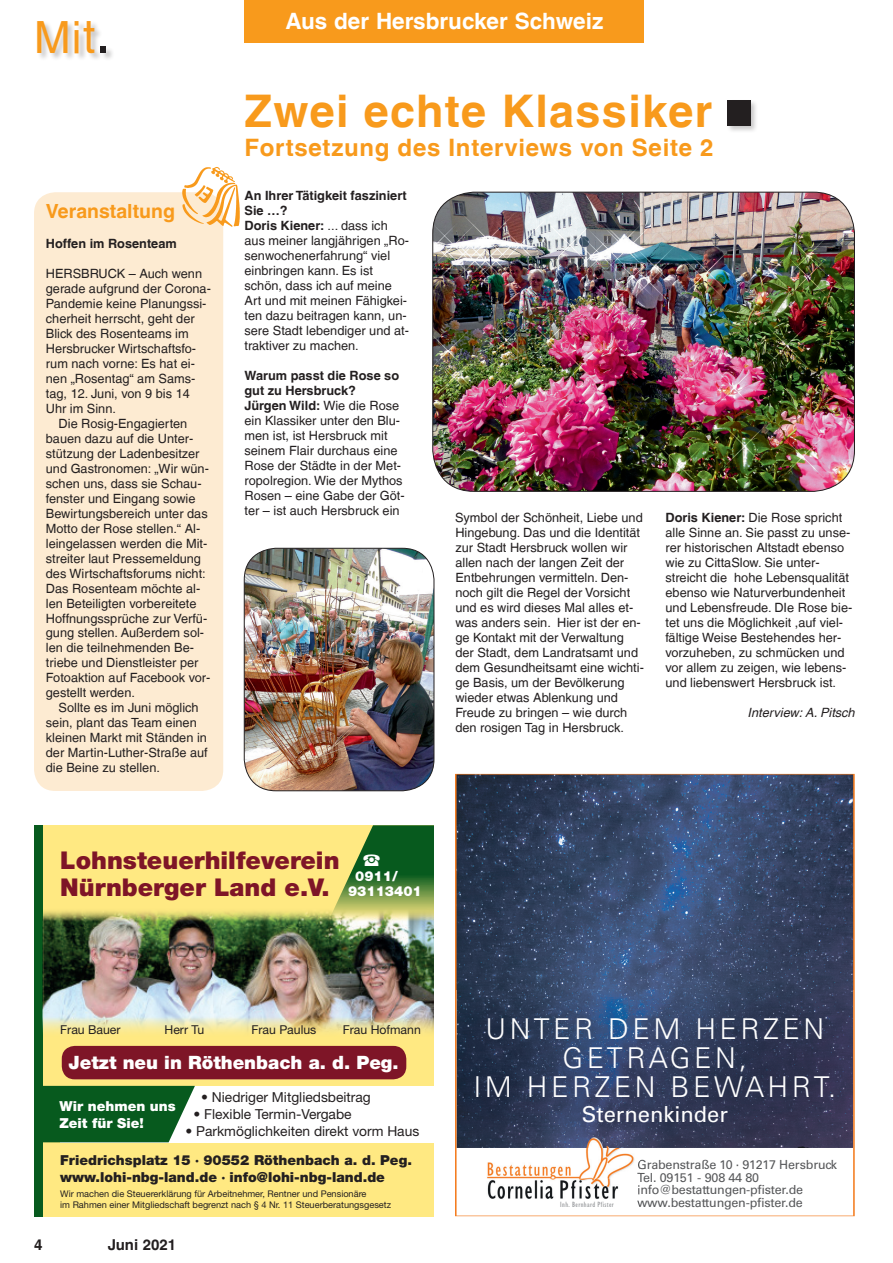
<style>
.page{position:relative;width:893px;height:1263px;background:#fff}
.page>*{position:absolute;margin:0;border:0;box-sizing:border-box;transform-origin:0 0}
.t1{font:700 45px "Helvetica LT";letter-spacing:.03em;color:#f89a1c}
.t2{font:44.4px "Helvetica LT";color:#f89a1c}
.t3{font:300 28.65px/28.7px "Univers LT Std";letter-spacing:.12em;color:#fff;text-align:center}
.t4{font:900 24.45px/27.6px "Helvetica Neue LT Std";color:#7e1527}
.t5{font:700 24px "Helvetica LT";letter-spacing:.03em;color:#f89a1c}
.t6{font:700 22.5px "Helvetica LT";color:#fff}
.t7{font:21.9px "Univers LT Std";color:#fff}
.t8{font:700 19.5px "Helvetica LT";color:#f89a1c}
.t9{font:900 18.45px "Helvetica Neue LT Std";color:#fff}
.t10{font:700 15px "Helvetica LT";color:#231f20}
.t11{font:900 13.8px/16.8px "Helvetica Neue LT Std";color:#231f20}
.t12{font:13.8px "Helvetica Neue LT Std";color:#231f20}
.t13{font:900 13.8px/16.8px "Helvetica Neue LT Std";color:#fff}
.t14{font:12.75px/15px "Helvetica LT";color:#231f20}
.t15{font:italic 12.75px "Helvetica LT";color:#231f20}
.t16{font:700 12.75px "Helvetica LT";color:#231f20}
.t17{font:12.6px/12.6px "Univers LT Std";letter-spacing:-.02em;color:#57585a}
.t18{font:12.3px "Helvetica Neue LT Std";color:#231f20}
.t19{font:9.15px/10.8px "Helvetica Neue LT Std";color:#231f20}
.t20{font:7.8px "Garrison Cond Sans";letter-spacing:.05em;color:#939598}
.s1{font-size:47.55px}
.s2{font-size:60px;color:#231f20}
.s3{font-weight:700}
.s4{font-weight:700;font-stretch:condensed}
</style>
<div class="page">
<div style="left:37px;top:20px;width:78px;height:42px;background:#231f20;opacity:.25"></div>
<div style="left:244px;top:0;width:400px;height:43px;background:#f89a1c"></div>
<div style="left:34px;top:192px;width:189px;height:599px;background:#fdebd2;border-radius:21px"></div>
<div style="left:726px;top:99px;width:32px;height:35px;background:#231f20;opacity:.25"></div>
<div style="left:728px;top:101px;width:23px;height:25px;background:#231f20"></div>
<img style="left:433px;top:192px;width:421px;height:299px">
<img style="left:177px;top:167px;width:63px;height:64px">
<div style="left:34px;top:825px;width:400px;height:391px;background:#ffe982"></div>
<div style="left:34px;top:825px;width:9px;height:391px;background:#075a1e"></div>
<div style="left:60px;top:1086px;width:374px;height:56px;background:#fff"></div>
<svg style="left:43px;top:1086px;width:152px;height:56px;background:#1b6730"></svg>
<img style="left:43px;top:911px;width:391px;height:121px">
<div style="left:62px;top:1046px;width:344px;height:33px;background:#7e1527;border-radius:13px"></div>
<img style="left:244px;top:548px;width:190px;height:243px">
<div style="left:244px;top:548px;width:190px;height:243px;border:1px solid #231f20;border-radius:32px"></div>
<svg style="left:455px;top:774px;width:400px;height:442px;background:#5b5c6f"></svg>
<img style="left:481px;top:1127px;width:158px;height:82px">
<svg style="left:637px;top:1160px;width:2px;height:49px"></svg>
<img style="left:318px;top:825px;width:116px;height:118px">
<h2 class="t2" style="left:34px;top:12px;width:78px">Mi<span class="s1">t</span><span class="s2">.</span></h2>
<h3 class="t6" style="left:285px;top:8px;width:319px">Aus der Hersbrucker Schweiz</h3>
<h3 class="t8" style="left:46px;top:199px;width:131px">Veranstaltung</h3>
<p class="t16" style="left:46px;top:235px;width:132px">Hoffen im Rosenteam</p>
<p class="t14" style="left:46px;top:266px;width:158px">HERSBRUCK – Auch wenn</p>
<p class="t14" style="left:46px;top:281px;width:167px">gerade aufgrund der Corona-</p>
<p class="t14" style="left:46px;top:296px;width:162px">Pandemie keine Planungssi-</p>
<p class="t14" style="left:46px;top:311px;width:150px">cherheit herrscht, geht der</p>
<p class="t14" style="left:46px;top:326px;width:144px">Blick des Rosenteams im</p>
<p class="t14" style="left:46px;top:341px;width:152px">Hersbrucker Wirtschaftsfo-</p>
<p class="t14" style="left:46px;top:356px;width:151px">rum nach vorne: Es hat ei-</p>
<p class="t14" style="left:46px;top:371px;width:151px">nen „Rosentag“ am Sams-</p>
<p class="t14" style="left:46px;top:386px;width:145px">tag, 12. Juni, von 9 bis 14</p>
<p class="t14" style="left:46px;top:401px;width:72px">Uhr im Sinn.</p>
<p class="t14" style="left:59px;top:415px;width:130px">Die Rosig-Engagierten</p>
<p class="t14" style="left:46px;top:430px;width:149px">bauen dazu auf die Unter-</p>
<p class="t14" style="left:46px;top:445px;width:155px">stützung der Ladenbesitzer</p>
<p class="t14" style="left:46px;top:460px;width:165px">und Gastronomen: „Wir wün-</p>
<p class="t14" style="left:46px;top:475px;width:157px">schen uns, dass sie Schau-</p>
<p class="t14" style="left:46px;top:490px;width:151px">fenster und Eingang sowie</p>
<p class="t14" style="left:46px;top:505px;width:163px">Bewirtungsbereich unter das</p>
<p class="t14" style="left:46px;top:520px;width:156px">Motto der Rose stellen.“ Al-</p>
<p class="t14" style="left:46px;top:535px;width:163px">leingelassen werden die Mit-</p>
<p class="t14" style="left:46px;top:550px;width:157px">streiter laut Pressemeldung</p>
<p class="t14" style="left:46px;top:565px;width:161px">des Wirtschaftsforums nicht:</p>
<p class="t14" style="left:46px;top:580px;width:156px">Das Rosenteam möchte al-</p>
<p class="t14" style="left:46px;top:595px;width:152px">len Beteiligten vorbereitete</p>
<p class="t14" style="left:46px;top:610px;width:163px">Hoffnungssprüche zur Verfü-</p>
<p class="t14" style="left:46px;top:625px;width:160px">gung stellen. Außerdem sol-</p>
<p class="t14" style="left:46px;top:640px;width:150px">len die teilnehmenden Be-</p>
<p class="t14" style="left:46px;top:655px;width:154px">triebe und Dienstleister per</p>
<p class="t14" style="left:46px;top:670px;width:166px">Fotoaktion auf Facebook vor-</p>
<p class="t14" style="left:46px;top:685px;width:91px">gestellt werden.</p>
<p class="t14" style="left:59px;top:700px;width:142px">Sollte es im Juni möglich</p>
<p class="t14" style="left:46px;top:715px;width:152px">sein, plant das Team einen</p>
<p class="t14" style="left:46px;top:730px;width:163px">kleinen Markt mit Ständen in</p>
<p class="t14" style="left:46px;top:745px;width:163px">der Martin-Luther-Straße auf</p>
<p class="t14" style="left:46px;top:760px;width:116px">die Beine zu stellen.</p>
<h1 class="t1" style="left:244px;top:84px;width:469px">Zwei echte Klassiker</h1>
<h3 class="t5" style="left:244px;top:133px;width:471px">Fortsetzung des Interviews von Seite 2</h3>
<p class="t14" style="left:244px;top:188px;width:166px"><span class="s3">An Ihrer Tätigkeit fasziniert<br>Sie …?<br>Doris Kiener:</span> ... dass ich aus meiner langjährigen „Ro&shy;senwochenerfahrung“ viel einbringen kann. Es ist schön, dass ich auf meine<br>Art und mit meinen Fähigkei&shy;ten dazu beitragen kann, un&shy;sere Stadt lebendiger und at&shy;traktiver zu machen.</p>
<p class="t14" style="left:244px;top:368px;width:162px"><span class="s3">Warum passt die Rose so gut zu Hersbruck?<br>Jürgen Wild:</span> Wie die Rose ein Klassiker unter den Blu&shy;men ist, ist Hersbruck mit seinem Flair durchaus eine<br>Rose der Städte in der Met&shy;ropolregion. Wie der Mythos<br>Rosen – eine Gabe der Göt&shy;ter – ist auch Hersbruck ein</p>
<p class="t14" style="left:455px;top:510px;width:190px">Symbol der Schönheit, Liebe und<br>Hingebung. Das und die Identität zur Stadt Hersbruck wollen wir allen nach der langen Zeit der<br>Entbehrungen vermitteln. Den&shy;noch gilt die Regel der Vorsicht und es wird dieses Mal alles et&shy;was anders sein. Hier ist der en&shy;ge Kontakt mit der Verwaltung der Stadt, dem Landratsamt und dem Gesundheitsamt eine wichti&shy;ge Basis, um der Bevölkerung wieder etwas Ablenkung und<br>Freude zu bringen – wie durch den rosigen Tag in Hersbruck.</p>
<p class="t14" style="left:665px;top:510px;width:188px"><span class="s3">Doris Kiener:</span> Die Rose spricht alle Sinne an. Sie passt zu unse&shy;rer historischen Altstadt ebenso wie zu CittaSlow. Sie unter&shy;streicht die hohe Lebensqualität ebenso wie Naturverbundenheit und Lebensfreude. DIe Rose bie&shy;tet uns die Möglichkeit ,auf viel&shy;fältige Weise Bestehendes her&shy;vorzuheben, zu schmücken und vor allem zu zeigen, wie lebens&shy;und liebenswert Hersbruck ist.</p>
<p class="t15" style="left:748px;top:705px;width:109px">Interview: A. Pitsch</p>
<h3 class="t4" style="left:60px;top:846px;width:281px">Lohnsteuerhilfeverein<br>Nürnberger Land e.V.</h3>
<p class="t13" style="left:348px;top:868px;width:75px;line-height:15.3px;text-indent:7px">0911/<br>93113401</p>
<p class="t18" style="left:60px;top:1022px;width:62px">Frau Bauer</p>
<p class="t18" style="left:165px;top:1022px;width:41px">Herr Tu</p>
<p class="t18" style="left:251px;top:1022px;width:66px">Frau Paulus</p>
<p class="t18" style="left:343px;top:1022px;width:80px">Frau Hofmann</p>
<h3 class="t9" style="left:69px;top:1051px;width:332px">Jetzt neu in Röthenbach a. d. Peg.</h3>
<p class="t12" style="left:201px;top:1089px;width:171px">• Niedriger Mitgliedsbeitrag</p>
<p class="t12" style="left:193px;top:1106px;width:160px">• Flexible Termin-Vergabe</p>
<p class="t12" style="left:185px;top:1123px;width:235px">• Parkmöglichkeiten direkt vorm Haus</p>
<p class="t13" style="left:59px;top:1097px;width:118px">Wir nehmen uns<br>Zeit für Sie!</p>
<p class="t11" style="left:60px;top:1152px;width:353px">Friedrichsplatz 15 <span class="s4">∙</span> 90552 Röthenbach a. d. Peg. www.lohi-nbg-land.de <span class="s4">∙</span> info@lohi-nbg-land.de</p>
<p class="t19" style="left:60px;top:1188px;width:332px">Wir machen die Steuererklärung für Arbeitnehmer, Rentner und Pensionäre<br>im Rahmen einer Mitgliedschaft begrenzt nach § 4 Nr. 11 Steuerberatungsgesetz</p>
<p class="t10" style="left:34px;top:1236px;width:10px">4</p>
<p class="t10" style="left:108px;top:1236px;width:70px">Juni 2021</p>
<h3 class="t3" style="left:473px;top:1015px;width:364px">UNTER DEM HERZEN<br>GETRAGEN,<br>IM HERZEN BEWAHRT.</h3>
<h3 class="t7" style="left:582px;top:1101px;width:148px">Sternenkinder</h3>
<p class="t17" style="left:637px;top:1158px;width:202px">Grabenstraße 10 · 91217 Hersbruck<br>Tel. 09151 - 908 44 80 info@bestattungen-pfister.de www.bestattungen-pfister.de</p>
<p class="t20" style="left:560px;top:1200px;width:55px">Inh. Bernhard Pfister</p>
</div>
